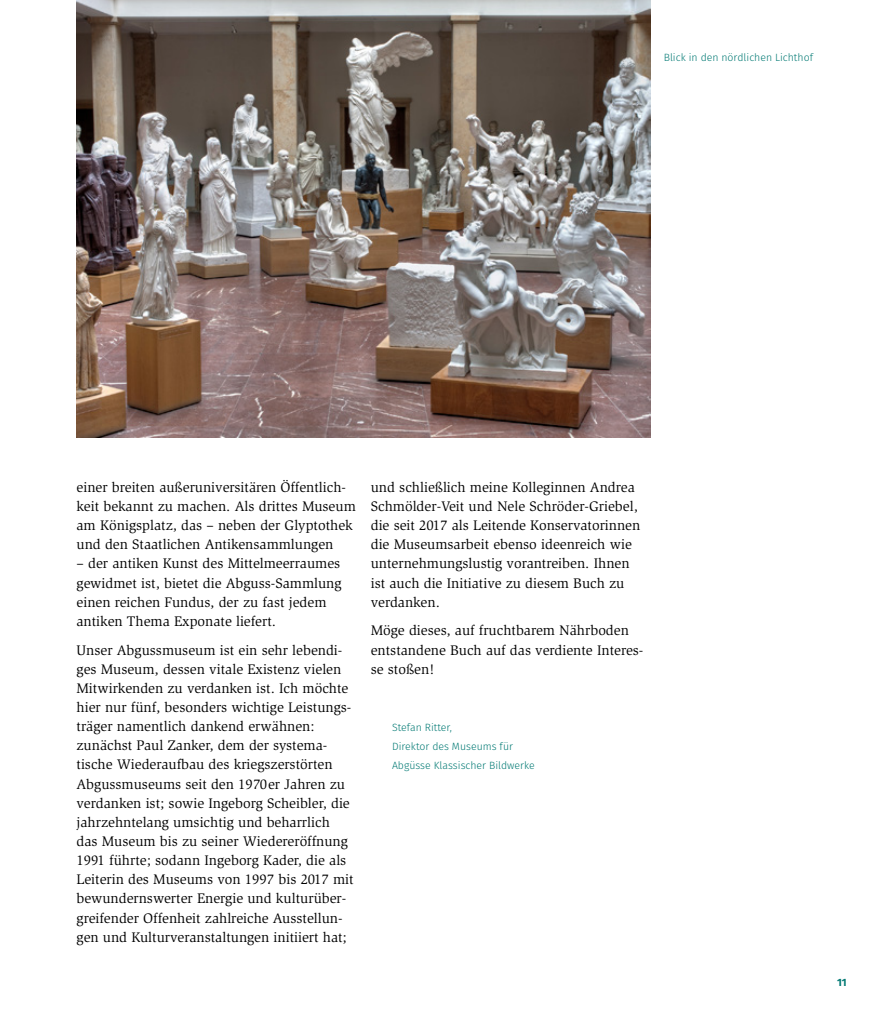
<style>
.page{position:relative;width:893px;height:1021px;background:#fff}
.page>*{position:absolute;margin:0;border:0;box-sizing:border-box;transform-origin:0 0}
.t1{font:14.25px/19.2px "Slimbach";color:#000}
.t2{font:300 10.5px/19.2px "Fira Sans";color:#007973}
.t3{font:700 10.5px "Fira Sans";color:#007973}
</style>
<div class="page">
<img style="left:77px;top:0;width:574px;height:437px">
<p class="t2" style="left:664px;top:48px;width:151px">Blick in den nördlichen Lichthof</p>
<p class="t1" style="left:77px;top:477px;width:281px">einer breiten außeruniversitären Öffentlich&shy;keit bekannt zu machen. Als drittes Museum am Königsplatz, das – neben der Glyptothek und den Staatlichen Antikensammlungen</p>
<p class="t1" style="left:77px;top:554px;width:267px">– der antiken Kunst des Mittelmeerraumes gewidmet ist, bietet die Abguss-Sammlung einen reichen Fundus, der zu fast jedem antiken Thema Exponate liefert.</p>
<p class="t1" style="left:77px;top:640px;width:279px">Unser Abgussmuseum ist ein sehr lebendi&shy;ges Museum, dessen vitale Existenz vielen Mitwirkenden zu verdanken ist. Ich möchte hier nur fünf, besonders wichtige Leistungs&shy;träger namentlich dankend erwähnen: zunächst Paul Zanker, dem der systema&shy;tische Wiederaufbau des kriegszerstörten Abgussmuseums seit den 1970er Jahren zu verdanken ist; sowie Ingeborg Scheibler, die jahrzehntelang umsichtig und beharrlich das Museum bis zu seiner Wiedereröffnung 1991 führte; sodann Ingeborg Kader, die als Leiterin des Museums von 1997 bis 2017 mit bewundernswerter Energie und kulturüber&shy;greifender Offenheit zahlreiche Ausstellun&shy;gen und Kulturveranstaltungen initiiert hat;</p>
<p class="t1" style="left:371px;top:477px;width:271px">und schließlich meine Kolleginnen Andrea Schmölder-Veit und Nele Schröder-Griebel, die seit 2017 als Leitende Konservatorinnen die Museumsarbeit ebenso ideenreich wie unternehmungslustig vorantreiben. Ihnen ist auch die Initiative zu diesem Buch zu verdanken.</p>
<p class="t1" style="left:371px;top:621px;width:274px">Möge dieses, auf fruchtbarem Nährboden entstandene Buch auf das verdiente Interes&shy;se stoßen!</p>
<p class="t2" style="left:392px;top:717px;width:144px">Stefan Ritter,<br>Direktor des Museums für<br>Abgüsse Klassischer Bildwerke</p>
<p class="t3" style="left:837px;top:974px;width:11px">11</p>
</div>
